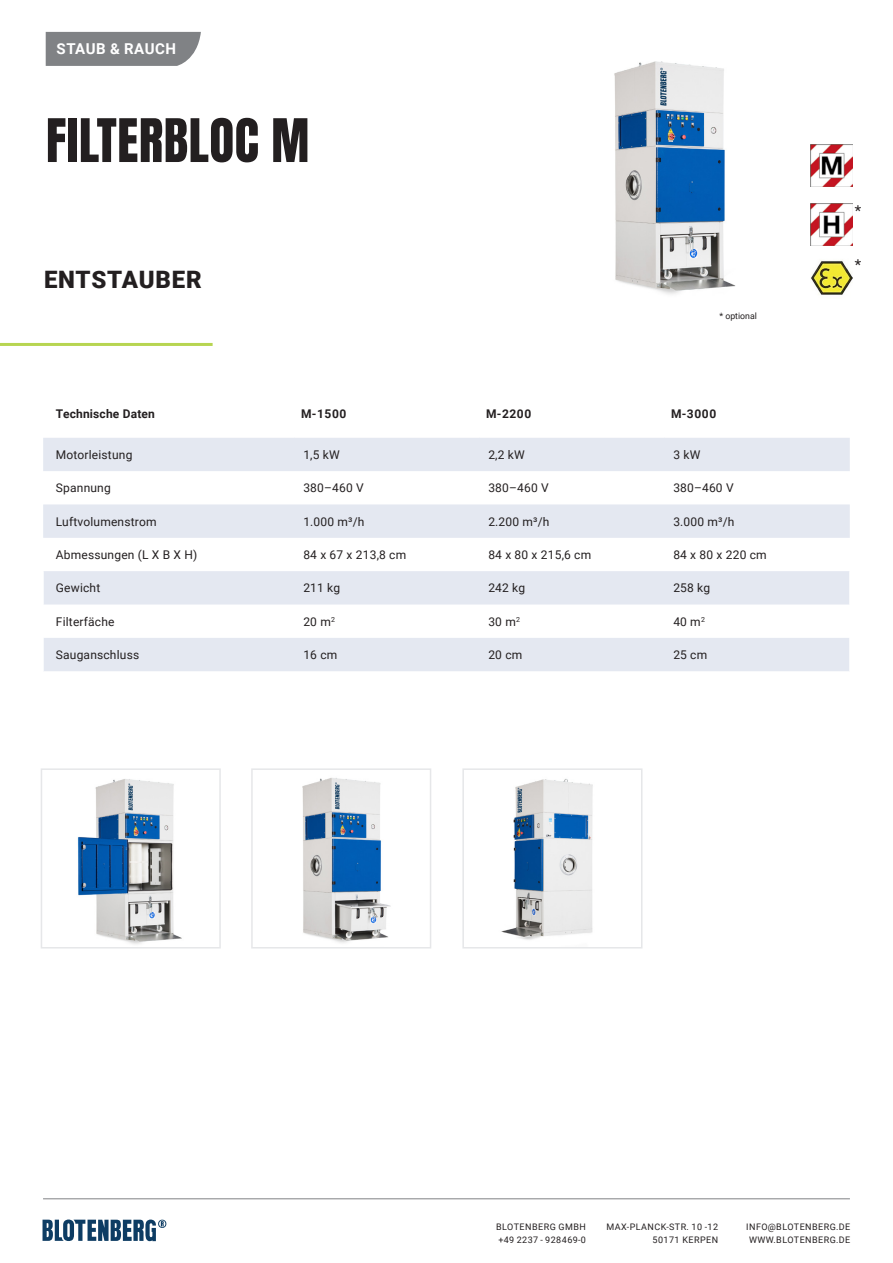
<style>
.page{position:relative;width:893px;height:1263px;background:#fff}
.page>*{position:absolute;margin:0;border:0;box-sizing:border-box;transform-origin:0 0}
.t1{font:51px "Anton";letter-spacing:.01em;color:#231f20}
.t2{font:900 24px "Roboto";letter-spacing:.035em;color:#231f20}
.Kategorie{font:700 15px "Roboto";letter-spacing:.035em;color:#fff}
.Fließtext{font:15px "Roboto";color:#231f20}
.zelleninhalt{font:12px "Roboto";letter-spacing:.015em;color:#231f20}
.tabellen-kopf{font:700 12px "Roboto";letter-spacing:.05em;color:#231f20}
.tabellen-kopf_spalte{font:700 12px "Roboto";letter-spacing:.015em;color:#231f20}
.t3{font:9px/13.5px "Roboto";letter-spacing:.05em;color:#231f20}
.Fließtext-2{font:8.7px "Roboto";color:#231f20}
</style>
<div class="page">
<hr style="left:43px;top:1198px;width:807px;height:1px;background:#808285">
<hr style="left:0;top:343px;width:213px;height:3px;background:#b7d551">
<svg style="left:43px;top:1219px;width:123px;height:22px"></svg>
<img style="left:302px;top:778px;width:89px;height:165px">
<div style="left:251px;top:768px;width:180px;height:180px;border:2px solid #e6e7e9"></div>
<img style="left:77px;top:779px;width:105px;height:165px">
<div style="left:41px;top:768px;width:180px;height:180px;border:2px solid #e6e7e9"></div>
<svg style="left:43px;top:438px;width:807px;height:233px;fill:#e4e8f1"></svg>
<hr style="left:43px;top:571px;width:1px;height:33px;background:#fff">
<hr style="left:849px;top:571px;width:1px;height:33px;background:#fff">
<hr style="left:43px;top:604px;width:1px;height:34px;background:#fff">
<hr style="left:849px;top:604px;width:1px;height:34px;background:#fff">
<hr style="left:43px;top:638px;width:1px;height:33px;background:#fff">
<hr style="left:849px;top:638px;width:1px;height:33px;background:#fff">
<img style="left:614px;top:61px;width:122px;height:233px">
<img style="left:501px;top:779px;width:92px;height:161px">
<div style="left:462px;top:768px;width:180px;height:180px;border:2px solid #e6e7e9"></div>
<svg style="left:46px;top:32px;width:155px;height:34px;background:#86878a"></svg>
<img style="left:810px;top:260px;width:43px;height:35px">
<img style="left:810px;top:203px;width:43px;height:43px">
<img style="left:810px;top:144px;width:43px;height:43px">
<p class="Kategorie" style="left:57px;top:38px;width:121px">STAUB &amp; RAUCH</p>
<h1 class="t1" style="left:46px;top:115px;width:265px">FILTERBLOC M</h1>
<h2 class="t2" style="left:44px;top:263px;width:159px">ENTSTAUBER</h2>
<p class="Fließtext-2" style="left:719px;top:310px;width:39px">* optional</p>
<p class="tabellen-kopf_spalte" style="left:56px;top:405px;width:101px">Technische Daten</p>
<p class="tabellen-kopf" style="left:301px;top:405px;width:47px">M-1500</p>
<p class="tabellen-kopf" style="left:486px;top:405px;width:47px">M-2200</p>
<p class="tabellen-kopf" style="left:671px;top:405px;width:47px">M-3000</p>
<p class="zelleninhalt" style="left:56px;top:446px;width:78px">Motorleistung</p>
<p class="zelleninhalt" style="left:303px;top:446px;width:38px">1,5 kW</p>
<p class="zelleninhalt" style="left:488px;top:446px;width:38px">2,2 kW</p>
<p class="zelleninhalt" style="left:673px;top:446px;width:28px">3 kW</p>
<p class="zelleninhalt" style="left:56px;top:480px;width:56px">Spannung</p>
<p class="zelleninhalt" style="left:303px;top:480px;width:62px">380–460 V</p>
<p class="zelleninhalt" style="left:488px;top:480px;width:62px">380–460 V</p>
<p class="zelleninhalt" style="left:673px;top:480px;width:62px">380–460 V</p>
<p class="zelleninhalt" style="left:56px;top:513px;width:102px">Luftvolumenstrom</p>
<p class="zelleninhalt" style="left:303px;top:513px;width:63px">1.000 m³/h</p>
<p class="zelleninhalt" style="left:488px;top:513px;width:63px">2.200 m³/h</p>
<p class="zelleninhalt" style="left:673px;top:513px;width:63px">3.000 m³/h</p>
<p class="zelleninhalt" style="left:56px;top:546px;width:143px">Abmessungen (L X B X H)</p>
<p class="zelleninhalt" style="left:303px;top:546px;width:104px">84 x 67 x 213,8 cm</p>
<p class="zelleninhalt" style="left:488px;top:546px;width:104px">84 x 80 x 215,6 cm</p>
<p class="zelleninhalt" style="left:673px;top:546px;width:95px">84 x 80 x 220 cm</p>
<p class="zelleninhalt" style="left:56px;top:580px;width:46px">Gewicht</p>
<p class="zelleninhalt" style="left:303px;top:580px;width:38px">211 kg</p>
<p class="zelleninhalt" style="left:488px;top:580px;width:38px">242 kg</p>
<p class="zelleninhalt" style="left:673px;top:580px;width:38px">258 kg</p>
<p class="zelleninhalt" style="left:56px;top:613px;width:60px">Filterfäche</p>
<p class="zelleninhalt" style="left:303px;top:613px;width:33px">20 m<sup>2</sup></p>
<p class="zelleninhalt" style="left:488px;top:613px;width:33px">30 m<sup>2</sup></p>
<p class="zelleninhalt" style="left:673px;top:613px;width:33px">40 m<sup>2</sup></p>
<p class="zelleninhalt" style="left:56px;top:646px;width:85px">Sauganschluss</p>
<p class="zelleninhalt" style="left:303px;top:646px;width:35px">16 cm</p>
<p class="zelleninhalt" style="left:488px;top:646px;width:35px">20 cm</p>
<p class="zelleninhalt" style="left:673px;top:646px;width:35px">25 cm</p>
<p class="Fließtext" style="left:855px;top:200px;width:8px">*</p>
<p class="Fließtext" style="left:855px;top:254px;width:8px">*</p>
<p class="t3" style="left:496px;top:1219px;width:91px">BLOTENBERG GMBH +49 2237 - 928469-0</p>
<p class="t3" style="left:606px;top:1219px;width:113px;text-align:right">MAX-PLANCK-STR. 10 -12<br>50171 KERPEN</p>
<p class="t3" style="left:746px;top:1219px;width:106px;text-align:center">INFO@BLOTENBERG.DE<br>WWW.BLOTENBERG.DE</p>
</div>
